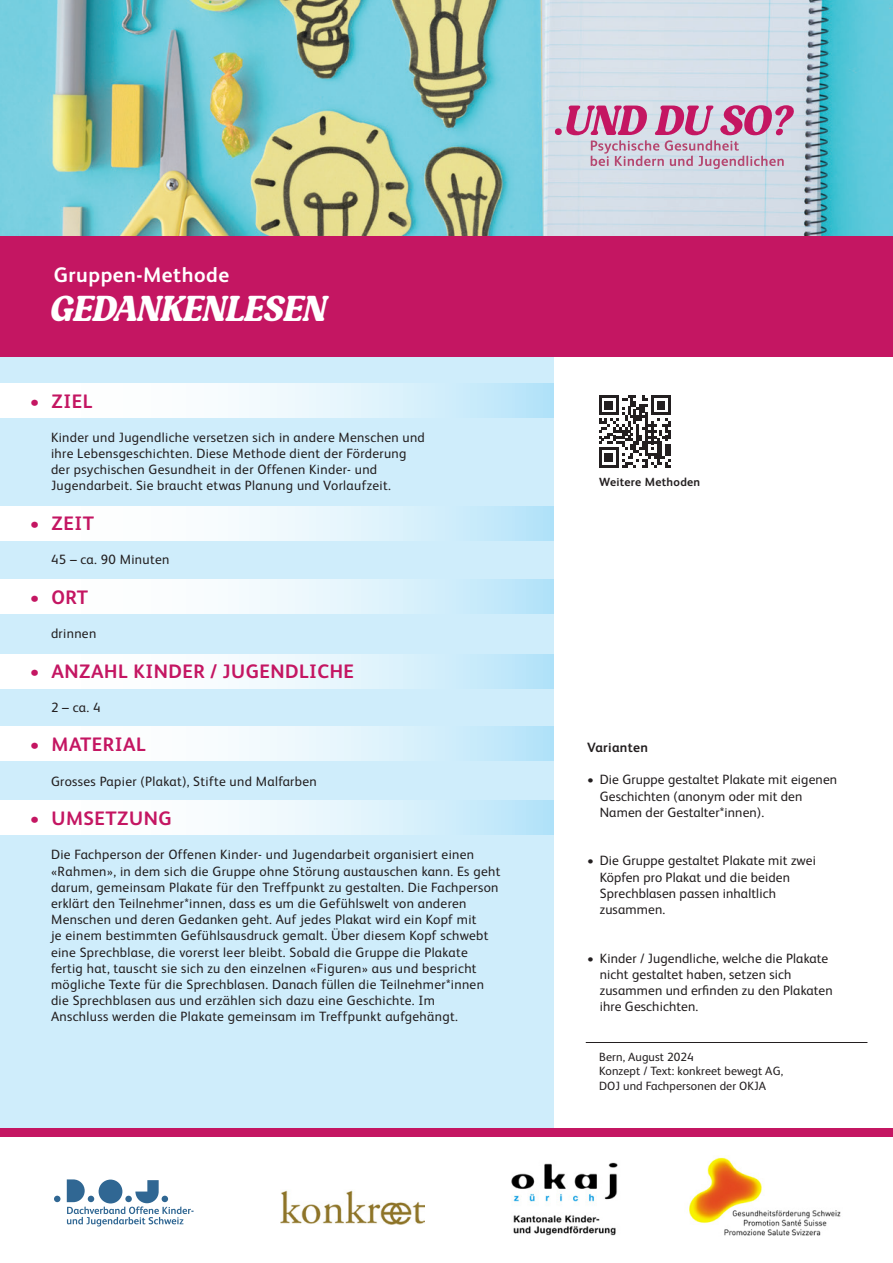
<style>
.page{position:relative;width:893px;height:1263px;background:#fff}
.page>*{position:absolute;margin:0;border:0;box-sizing:border-box;transform-origin:0 0}
.t1{font:italic 36px "Kangmas";color:#fff}
.t2{font:700 21px "FS Albert";letter-spacing:.025em;color:#fff}
.t3{font:700 19.5px "FS Albert";letter-spacing:.025em;color:#c41662}
.einzug_Kopie{font:13.5px/16.2px "FS Albert";letter-spacing:.025em;color:#231f20}
.einzug{font:13.5px/16.2px "FS Albert";letter-spacing:.01em;color:#231f20}
.t4{font:700 13.5px "FS Albert";letter-spacing:.025em;color:#231f20}
.einzug-2{font:12px "FS Albert";letter-spacing:.01em;color:#231f20}
.t5{font:700 11.85px "FS Albert";letter-spacing:.025em;color:#231f20}
</style>
<div class="page">
<div style="left:0;top:341px;width:555px;height:791px;background:#cfedfb"></div>
<svg style="left:0;top:383px;width:555px;height:34px"></svg>
<svg style="left:0;top:507px;width:555px;height:34px"></svg>
<svg style="left:0;top:579px;width:555px;height:34px"></svg>
<svg style="left:0;top:654px;width:555px;height:34px"></svg>
<svg style="left:0;top:727px;width:555px;height:34px"></svg>
<svg style="left:0;top:800px;width:555px;height:34px"></svg>
<div style="left:0;top:230px;width:893px;height:127px;background:#c41662"></div>
<div style="left:0;top:1127px;width:893px;height:9px;background:#c41662"></div>
<img style="left:0;top:0;width:893px;height:236px">
<svg style="left:555px;top:105px;width:240px;height:64px;background:#cea7c2"></svg>
<img style="left:689px;top:1157px;width:152px;height:79px">
<img style="left:512px;top:1162px;width:106px;height:74px">
<svg style="left:54px;top:1196px;width:6px;height:6px"></svg>
<svg style="left:67px;top:1179px;width:127px;height:47px"></svg>
<img style="left:281px;top:1190px;width:143px;height:35px">
<svg style="left:599px;top:395px;width:72px;height:72px"></svg>
<hr style="left:586px;top:1042px;width:281px;height:1px;background:#231f20">
<p class="t2" style="left:54px;top:260px;width:177px">Gruppen-Methode</p>
<p class="t1" style="left:52px;top:288px;width:277px">GEDANKENLESEN</p>
<p class="t3" style="left:30px;top:388px;width:64px">• ZIEL</p>
<p class="einzug_Kopie" style="left:51px;top:428px;width:375px">Kinder und Jugendliche versetzen sich in andere Menschen und ihre Lebensgeschichten. Diese Methode dient der Förderung der psychischen Gesundheit in der Offenen Kinder- und Jugendarbeit. Sie braucht etwas Planung und Vorlaufzeit.</p>
<p class="t3" style="left:30px;top:510px;width:66px">• ZEIT</p>
<p class="einzug_Kopie" style="left:51px;top:551px;width:120px">45 – ca. 90 Minuten</p>
<p class="t3" style="left:30px;top:584px;width:60px">• ORT</p>
<p class="einzug_Kopie" style="left:51px;top:624px;width:47px">drinnen</p>
<p class="t3" style="left:30px;top:658px;width:326px">• ANZAHL KINDER / JUGENDLICHE</p>
<p class="einzug_Kopie" style="left:51px;top:698px;width:51px">2 – ca. 4</p>
<p class="t3" style="left:30px;top:731px;width:118px">• MATERIAL</p>
<p class="einzug_Kopie" style="left:51px;top:772px;width:267px">Grosses Papier (Plakat), Stifte und Malfarben</p>
<p class="t3" style="left:30px;top:805px;width:143px">• UMSETZUNG</p>
<p class="einzug_Kopie" style="left:51px;top:846px;width:451px">Die Fachperson der Offenen Kinder- und Jugendarbeit organisiert einen «Rahmen», in dem sich die Gruppe ohne Störung austauschen kann. Es geht darum, gemeinsam Plakate für den Treffpunkt zu gestalten. Die Fachperson erklärt den Teilnehmer*innen, dass es um die Gefühlswelt von anderen Menschen und deren Gedanken geht. Auf jedes Plakat wird ein Kopf mit<br>je einem bestimmten Gefühlsausdruck gemalt. Über diesem Kopf schwebt eine Sprechblase, die vorerst leer bleibt. Sobald die Gruppe die Plakate fertig hat, tauscht sie sich zu den einzelnen «Figuren» aus und bespricht mögliche Texte für die Sprechblasen. Danach füllen die Teilnehmer*innen die Sprechblasen aus und erzählen sich dazu eine Geschichte. Im<br>Anschluss werden die Plakate gemeinsam im Treffpunkt aufgehängt.</p>
<p class="t5" style="left:599px;top:474px;width:103px">Weitere Methoden</p>
<p class="t4" style="left:587px;top:738px;width:63px">Varianten</p>
<p class="einzug" style="left:600px;top:771px;width:239px;text-indent:-13px">• Die Gruppe gestaltet Plakate mit eigenen<br>Geschichten (anonym oder mit den<br>Namen der Gestalter*innen).</p>
<p class="einzug" style="left:600px;top:852px;width:218px;text-indent:-13px">• Die Gruppe gestaltet Plakate mit zwei<br>Köpfen pro Plakat und die beiden<br>Sprechblasen passen inhaltlich zusammen.</p>
<p class="einzug" style="left:600px;top:949px;width:234px;text-indent:-13px">• Kinder / Jugendliche, welche die Plakate nicht gestaltet haben, setzen sich zusammen und erfinden zu den Plakaten ihre Geschichten.</p>
<p class="einzug-2" style="left:599px;top:1049px;width:96px">Bern, August 2024</p>
<p class="einzug-2" style="left:599px;top:1063px;width:185px">Konzept / Text: konkreet bewegt AG,</p>
<p class="einzug-2" style="left:599px;top:1078px;width:169px">DOJ und Fachpersonen der OKJA</p>
</div>
